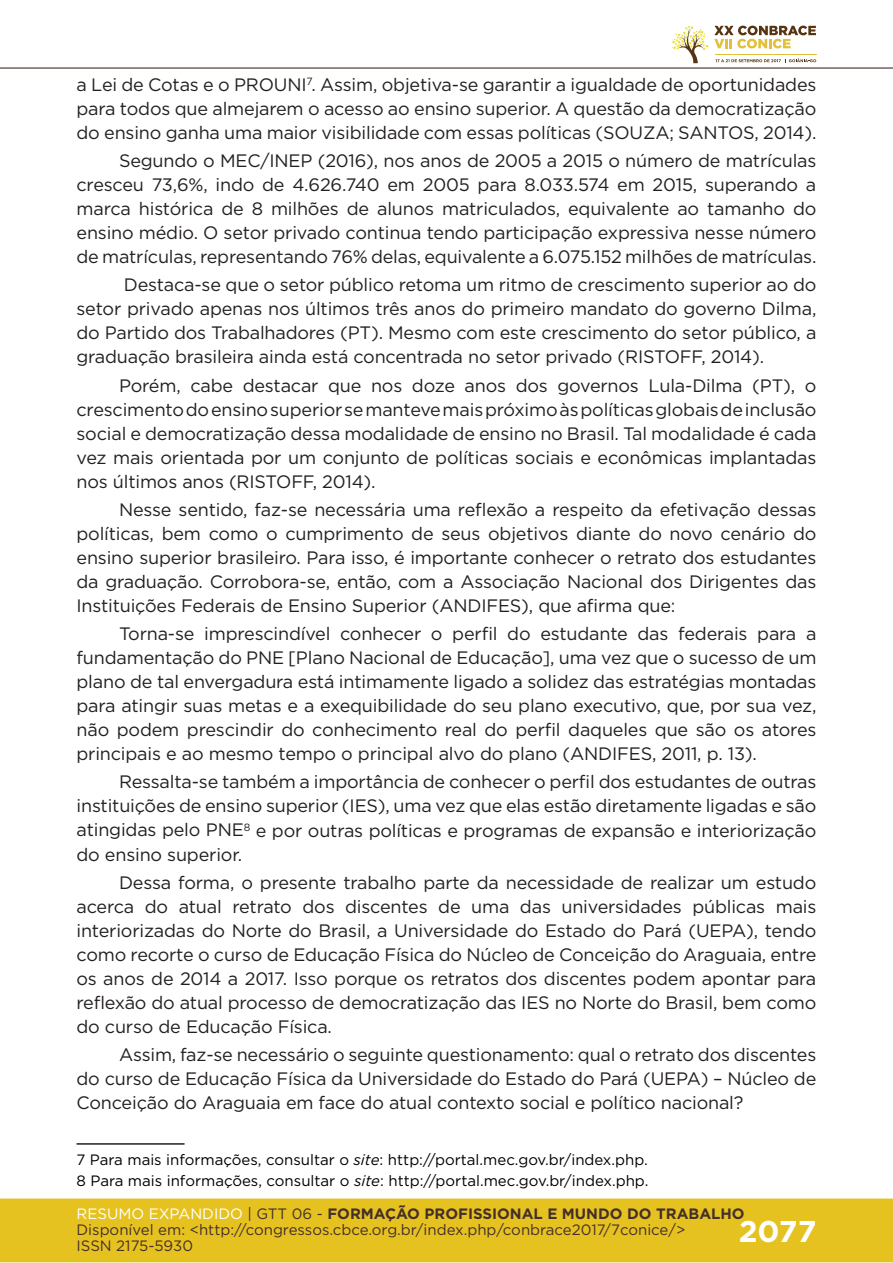
<style>
.page{position:relative;width:893px;height:1263px;background:#fff}
.page>*{position:absolute;margin:0;border:0;box-sizing:border-box;transform-origin:0 0}
.t1{font:700 30px "Gotham";color:#fff}
.t2{font:18px/24px "Gotham";letter-spacing:-.01em;color:#231f20;text-align:justify}
.t3{font:15px/16px "Gotham";color:#462f2a}
.t4{font:15px/21.3px "Gotham";color:#000001}
.s1{font-style:italic}
.s2{color:#fff}
.s3{color:#442f2a}
.s4{font-weight:700;color:#442f2a}
</style>
<div class="page">
<div style="left:0;top:1198px;width:893px;height:64px;background:#e6c221;border:2px solid #e6c221"></div>
<hr style="left:0;top:67px;width:893px;height:2px;background:#442f2a">
<svg style="left:672px;top:26px;width:144px;height:37px"></svg>
<hr style="left:0;top:0;width:1px;height:150px;background:#fff">
<hr style="left:77px;top:1143px;width:108px;height:2px;background:#231f20">
<p class="t2" style="left:77px;top:72px;width:741px">a Lei de Cotas e o PROUNI<sup>7</sup>. Assim, objetiva-se garantir a igualdade de oportunidades para todos que almejarem o acesso ao ensino superior. A questão da democratização do ensino ganha uma maior visibilidade com essas políticas (SOUZA; SANTOS, 2014).</p>
<p class="t2" style="left:77px;top:148px;width:741px;text-indent:43px">Segundo o MEC/INEP (2016), nos anos de 2005 a 2015 o número de matrículas cresceu 73,6%, indo de 4.626.740 em 2005 para 8.033.574 em 2015, superando a marca histórica de 8 milhões de alunos matriculados, equivalente ao tamanho do ensino médio. O setor privado continua tendo participação expressiva nesse número de matrículas, representando 76% delas, equivalente a 6.075.152 milhões de matrículas.</p>
<p class="t2" style="left:77px;top:273px;width:741px;text-indent:47px">Destaca-se que o setor público retoma um ritmo de crescimento superior ao do setor privado apenas nos últimos três anos do primeiro mandato do governo Dilma, do Partido dos Trabalhadores (PT). Mesmo com este crescimento do setor público, a graduação brasileira ainda está concentrada no setor privado (RISTOFF, 2014).</p>
<p class="t2" style="left:77px;top:373px;width:741px;text-indent:43px">Porém, cabe destacar que nos doze anos dos governos Lula-Dilma (PT), o crescimento do ensino superior se manteve mais próximo às políticas globais de inclusão social e democratização dessa modalidade de ensino no Brasil. Tal modalidade é cada vez mais orientada por um conjunto de políticas sociais e econômicas implantadas nos últimos anos (RISTOFF, 2014).</p>
<p class="t2" style="left:77px;top:497px;width:741px;text-indent:43px">Nesse sentido, faz-se necessária uma reflexão a respeito da efetivação dessas políticas, bem como o cumprimento de seus objetivos diante do novo cenário do ensino superior brasileiro. Para isso, é importante conhecer o retrato dos estudantes da graduação. Corrobora-se, então, com a Associação Nacional dos Dirigentes das Instituições Federais de Ensino Superior (ANDIFES), que afirma que:</p>
<p class="t2" style="left:77px;top:621px;width:741px;text-indent:43px">Torna-se imprescindível conhecer o perfil do estudante das federais para a fundamentação do PNE [Plano Nacional de Educação], uma vez que o sucesso de um plano de tal envergadura está intimamente ligado a solidez das estratégias montadas para atingir suas metas e a exequibilidade do seu plano executivo, que, por sua vez, não podem prescindir do conhecimento real do perfil daqueles que são os atores principais e ao mesmo tempo o principal alvo do plano (ANDIFES, 2011, p. 13).</p>
<p class="t2" style="left:77px;top:770px;width:741px;text-indent:43px">Ressalta-se também a importância de conhecer o perfil dos estudantes de outras instituições de ensino superior (IES), uma vez que elas estão diretamente ligadas e são atingidas pelo PNE<sup>8</sup> e por outras políticas e programas de expansão e interiorização do ensino superior.</p>
<p class="t2" style="left:77px;top:870px;width:741px;text-indent:43px">Dessa forma, o presente trabalho parte da necessidade de realizar um estudo acerca do atual retrato dos discentes de uma das universidades públicas mais interiorizadas do Norte do Brasil, a Universidade do Estado do Pará (UEPA), tendo como recorte o curso de Educação Física do Núcleo de Conceição do Araguaia, entre os anos de 2014 a 2017. Isso porque os retratos dos discentes podem apontar para reflexão do atual processo de democratização das IES no Norte do Brasil, bem como do curso de Educação Física.</p>
<p class="t2" style="left:77px;top:1042px;width:741px;text-indent:43px">Assim, faz-se necessário o seguinte questionamento: qual o retrato dos discentes do curso de Educação Física da Universidade do Estado do Pará (UEPA) – Núcleo de Conceição do Araguaia em face do atual contexto social e político nacional?</p>
<p class="t4" style="left:77px;top:1149px;width:573px">7 Para mais informações, consultar o <span class="s1">site</span>: http://portal.mec.gov.br/index.php.<br>8 Para mais informações, consultar o <span class="s1">site</span>: http://portal.mec.gov.br/index.php.</p>
<p class="t3" style="left:77px;top:1205px;width:670px"><span class="s2">RESUMO EXPANDIDO</span> <span class="s3">| GTT 06 -</span> <span class="s4">FORMAÇÃO PROFISSIONAL E MUNDO DO TRABALHO<br></span>Disponível em: &lt;http://congressos.cbce.org.br/index.php/conbrace2017/7conice/&gt;<br>ISSN 2175-5930</p>
<h1 class="t1" style="left:739px;top:1212px;width:79px">2077</h1>
</div>
